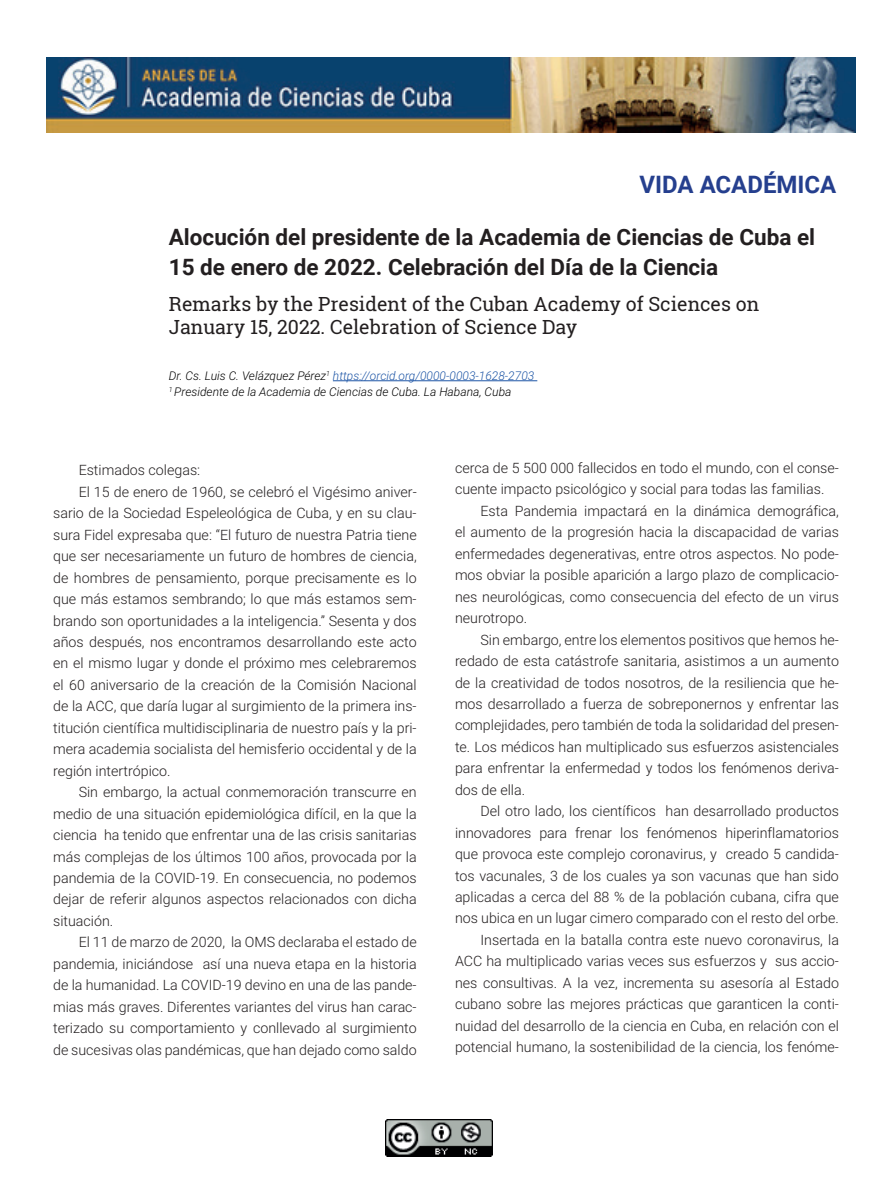
<style>
.page{position:relative;width:893px;height:1191px;background:#fff}
.page>*{position:absolute;margin:0;border:0;box-sizing:border-box;transform-origin:0 0}
.t1{font:700 24px "Roboto";color:#253f8e}
.t2{font:700 22.5px/30px "Roboto";color:#231f20}
.t3{font:19.5px/23.4px "Roboto Slab";color:#231f20}
.t4{font:300 14.25px/21.5px "Roboto";color:#231f20;text-align:justify}
.t5{font:italic 300 12px/16.5px "Roboto";color:#000001}
.s1{color:#1e56a6}
</style>
<div class="page">
<img style="left:386px;top:1119px;width:106px;height:37px">
<img style="left:47px;top:57px;width:808px;height:75px">
<hr style="left:333px;top:380px;width:204px;height:1px;background:#1e56a6">
<h1 class="t1" style="left:639px;top:168px;width:198px">VIDA ACADÉMICA</h1>
<h2 class="t2" style="left:169px;top:221px;width:648px">Alocución del presidente de la Academia de Ciencias de Cuba el<br>15 de enero de 2022. Celebración del Día de la Ciencia</h2>
<h3 class="t3" style="left:169px;top:292px;width:592px">Remarks by the President of the Cuban Academy of Sciences on<br>January 15, 2022. Celebration of Science Day</h3>
<p class="t5" style="left:169px;top:367px;width:367px">Dr. Cs. Luis C. Velázquez Pérez<sup>1</sup> <span class="s1">https://orcid.org/0000-0003-1628-2703<br></span><sup>1</sup> Presidente de la Academia de Ciencias de Cuba. La Habana, Cuba</p>
<p class="t4" style="left:79px;top:460px;width:123px">Estimados colegas:</p>
<p class="t4" style="left:79px;top:481px;width:340px">El 15 de enero de 1960, se celebró el Vigésimo aniver-</p>
<p class="t4" style="left:53px;top:502px;width:365px">sario de la Sociedad Espeleológica de Cuba, y en su clau-</p>
<p class="t4" style="left:53px;top:524px;width:365px">sura Fidel expresaba que: “El futuro de nuestra Patria tiene</p>
<p class="t4" style="left:53px;top:545px;width:365px">que ser necesariamente un futuro de hombres de ciencia,</p>
<p class="t4" style="left:53px;top:567px;width:365px">de hombres de pensamiento, porque precisamente es lo</p>
<p class="t4" style="left:53px;top:588px;width:365px">que más estamos sembrando; lo que más estamos sem-</p>
<p class="t4" style="left:53px;top:610px;width:365px">brando son oportunidades a la inteligencia.” Sesenta y dos</p>
<p class="t4" style="left:53px;top:631px;width:365px">años después, nos encontramos desarrollando este acto</p>
<p class="t4" style="left:53px;top:653px;width:365px">en el mismo lugar y donde el próximo mes celebraremos</p>
<p class="t4" style="left:53px;top:674px;width:365px">el 60 aniversario de la creación de la Comisión Nacional</p>
<p class="t4" style="left:53px;top:695px;width:365px">de la ACC, que daría lugar al surgimiento de la primera ins-</p>
<p class="t4" style="left:53px;top:717px;width:365px">titución científica multidisciplinaria de nuestro país y la pri-</p>
<p class="t4" style="left:53px;top:738px;width:365px">mera academia socialista del hemisferio occidental y de la</p>
<p class="t4" style="left:53px;top:760px;width:119px">región intertrópico.</p>
<p class="t4" style="left:79px;top:781px;width:340px">Sin embargo, la actual conmemoración transcurre en</p>
<p class="t4" style="left:53px;top:803px;width:365px">medio de una situación epidemiológica difícil, en la que la</p>
<p class="t4" style="left:53px;top:824px;width:365px">ciencia ha tenido que enfrentar una de las crisis sanitarias</p>
<p class="t4" style="left:53px;top:846px;width:365px">más complejas de los últimos 100 años, provocada por la</p>
<p class="t4" style="left:53px;top:867px;width:365px">pandemia de la COVID-19. En consecuencia, no podemos</p>
<p class="t4" style="left:53px;top:888px;width:365px">dejar de referir algunos aspectos relacionados con dicha</p>
<p class="t4" style="left:53px;top:910px;width:62px">situación.</p>
<p class="t4" style="left:79px;top:931px;width:340px">El 11 de marzo de 2020, la OMS declaraba el estado de</p>
<p class="t4" style="left:53px;top:953px;width:365px">pandemia, iniciándose así una nueva etapa en la historia</p>
<p class="t4" style="left:53px;top:974px;width:365px">de la humanidad. La COVID-19 devino en una de las pande-</p>
<p class="t4" style="left:53px;top:996px;width:365px">mias más graves. Diferentes variantes del virus han carac-</p>
<p class="t4" style="left:53px;top:1017px;width:365px">terizado su comportamiento y conllevado al surgimiento</p>
<p class="t4" style="left:53px;top:1039px;width:365px">de sucesivas olas pandémicas, que han dejado como saldo</p>
<p class="t4" style="left:455px;top:457px;width:385px">cerca de 5 500 000 fallecidos en todo el mundo, con el conse&shy;cuente impacto psicológico y social para todas las familias.</p>
<p class="t4" style="left:455px;top:500px;width:385px;text-indent:26px">Esta Pandemia impactará en la dinámica demográfica, el aumento de la progresión hacia la discapacidad de varias enfermedades degenerativas, entre otros aspectos. No pode&shy;mos obviar la posible aparición a largo plazo de complicacio&shy;nes neurológicas, como consecuencia del efecto de un virus neurotropo.</p>
<p class="t4" style="left:455px;top:629px;width:385px;text-indent:26px">Sin embargo, entre los elementos positivos que hemos he&shy;redado de esta catástrofe sanitaria, asistimos a un aumento de la creatividad de todos nosotros, de la resiliencia que he&shy;mos desarrollado a fuerza de sobreponernos y enfrentar las complejidades, pero también de toda la solidaridad del presen&shy;te. Los médicos han multiplicado sus esfuerzos asistenciales para enfrentar la enfermedad y todos los fenómenos deriva&shy;dos de ella.</p>
<p class="t4" style="left:455px;top:800px;width:385px;text-align:right">Del otro lado, los científicos han desarrollado productos innovadores para frenar los fenómenos hiperinflamatorios que provoca este complejo coronavirus, y creado 5 candida&shy;tos vacunales, 3 de los cuales ya son vacunas que han sido aplicadas a cerca del 88 % de la población cubana, cifra que nos ubica en un lugar cimero comparado con el resto del orbe.<br>Insertada en la batalla contra este nuevo coronavirus, la ACC ha multiplicado varias veces sus esfuerzos y sus accio&shy;nes consultivas. A la vez, incrementa su asesoría al Estado cubano sobre las mejores prácticas que garanticen la conti&shy;nuidad del desarrollo de la ciencia en Cuba, en relación con el potencial humano, la sostenibilidad de la ciencia, los fenóme-</p>
</div>
